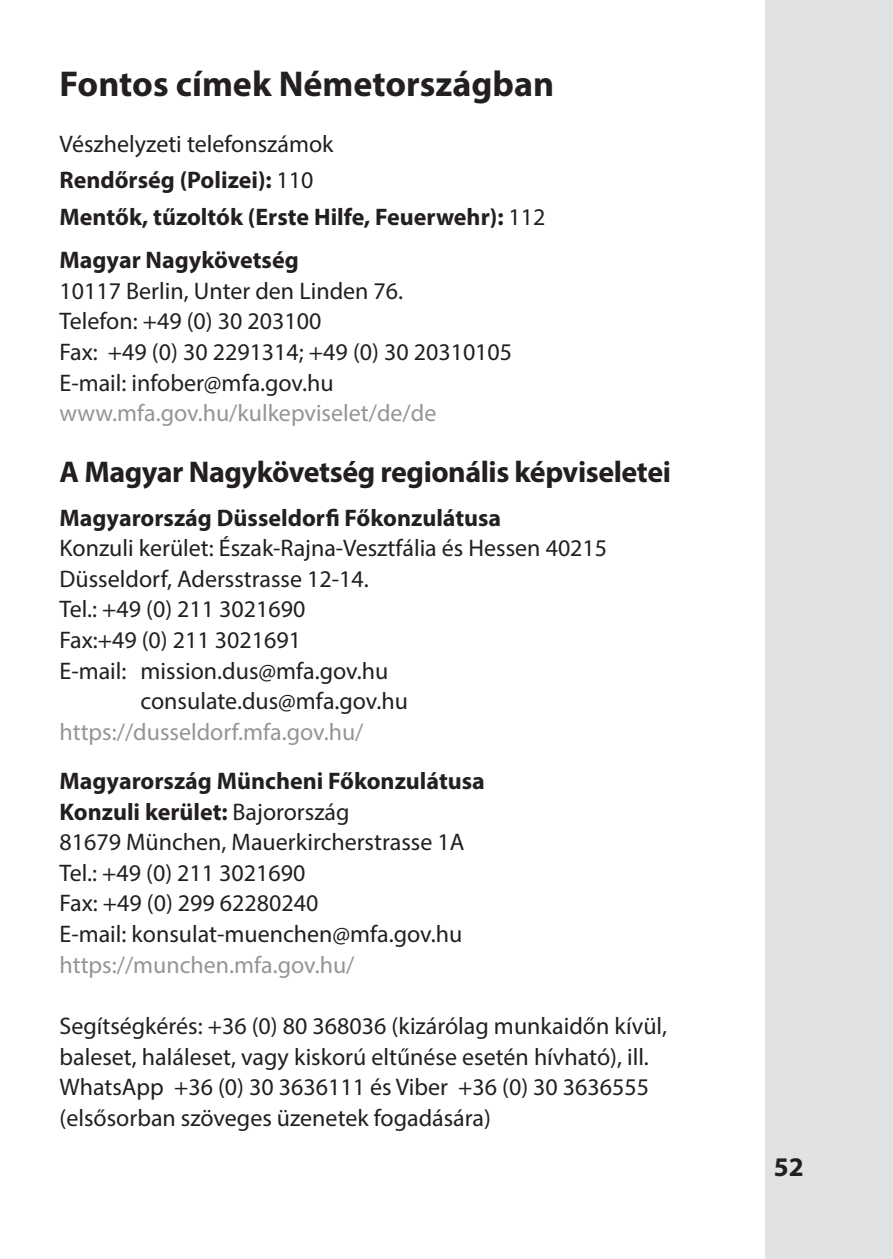
<style>
.page{position:relative;width:893px;height:1259px;background:#fff}
.page>*{position:absolute;margin:0;border:0;box-sizing:border-box;transform-origin:0 0}
.t1{font:700 36px "Myriad Pro";color:#231f20}
.t2{font:700 30px "Myriad Pro";letter-spacing:-.015em;color:#231f20}
.t3{font:700 27px "Myriad Pro";color:#231f20}
.t4{font:24px/30.6px "Myriad Pro";color:#231f20}
.t5{font:700 24px/36.6px "Myriad Pro";color:#231f20}
.t6{font:24px "Myriad Pro";color:#939598}
.s1{font-weight:400}
.s2{font-weight:700}
</style>
<div class="page">
<div style="left:765px;top:0;width:128px;height:1259px;background:#e1e2e4"></div>
<h1 class="t1" style="left:60px;top:60px;width:496px">Fontos címek Németországban</h1>
<p class="t5" style="left:60px;top:124px;width:487px"><span class="s1">Vészhelyzeti telefonszámok<br></span>Rendőrség (Polizei): <span class="s1">110<br></span>Mentők, tűzoltók (Erste Hilfe, Feuerwehr): <span class="s1">112</span></p>
<p class="t5" style="left:60px;top:241px;width:241px">Magyar Nagykövetség</p>
<p class="t4" style="left:60px;top:275px;width:454px">10117 Berlin, Unter den Linden 76.<br>Telefon: +49 (0) 30 203100<br>Fax: +49 (0) 30 2291314; +49 (0) 30 20310105<br>E-mail: infober@mfa.gov.hu</p>
<p class="t6" style="left:60px;top:398px;width:378px">www.mfa.gov.hu/kulkepviselet/de/de</p>
<p class="t2" style="left:60px;top:453px;width:613px">A Magyar Nagykövetség regionális képviseletei</p>
<p class="t5" style="left:60px;top:498px;width:443px">Magyarország Düsseldorfi Főkonzulátusa</p>
<p class="t4" style="left:60px;top:532px;width:549px">Konzuli kerület: Észak-Rajna-Vesztfália és Hessen 40215</p>
<p class="t4" style="left:60px;top:563px;width:311px">Düsseldorf, Adersstrasse 12-14.</p>
<p class="t4" style="left:60px;top:593px;width:247px">Tel.: +49 (0) 211 3021690</p>
<p class="t4" style="left:60px;top:624px;width:243px">Fax:+49 (0) 211 3021691</p>
<p class="t4" style="left:60px;top:655px;width:330px">E-mail: mission.dus@mfa.gov.hu</p>
<p class="t4" style="left:141px;top:685px;width:269px">consulate.dus@mfa.gov.hu</p>
<p class="t6" style="left:60px;top:717px;width:305px">https://dusseldorf.mfa.gov.hu/</p>
<p class="t4" style="left:60px;top:765px;width:427px"><span class="s2">Magyarország Müncheni Főkonzulátusa Konzuli kerület:</span> Bajorország<br>81679 München, Mauerkircherstrasse 1A Tel.: +49 (0) 211 3021690<br>Fax: +49 (0) 299 62280240<br>E-mail: konsulat-muenchen@mfa.gov.hu</p>
<p class="t6" style="left:60px;top:950px;width:296px">https://munchen.mfa.gov.hu/</p>
<p class="t4" style="left:60px;top:1010px;width:609px">Segítségkérés: +36 (0) 80 368036 (kizárólag munkaidőn kívül, baleset, haláleset, vagy kiskorú eltűnése esetén hívható), ill.<br>WhatsApp +36 (0) 30 3636111 és Viber +36 (0) 30 3636555 (elsősorban szöveges üzenetek fogadására)</p>
<p class="t3" style="left:774px;top:1149px;width:31px">52</p>
</div>
